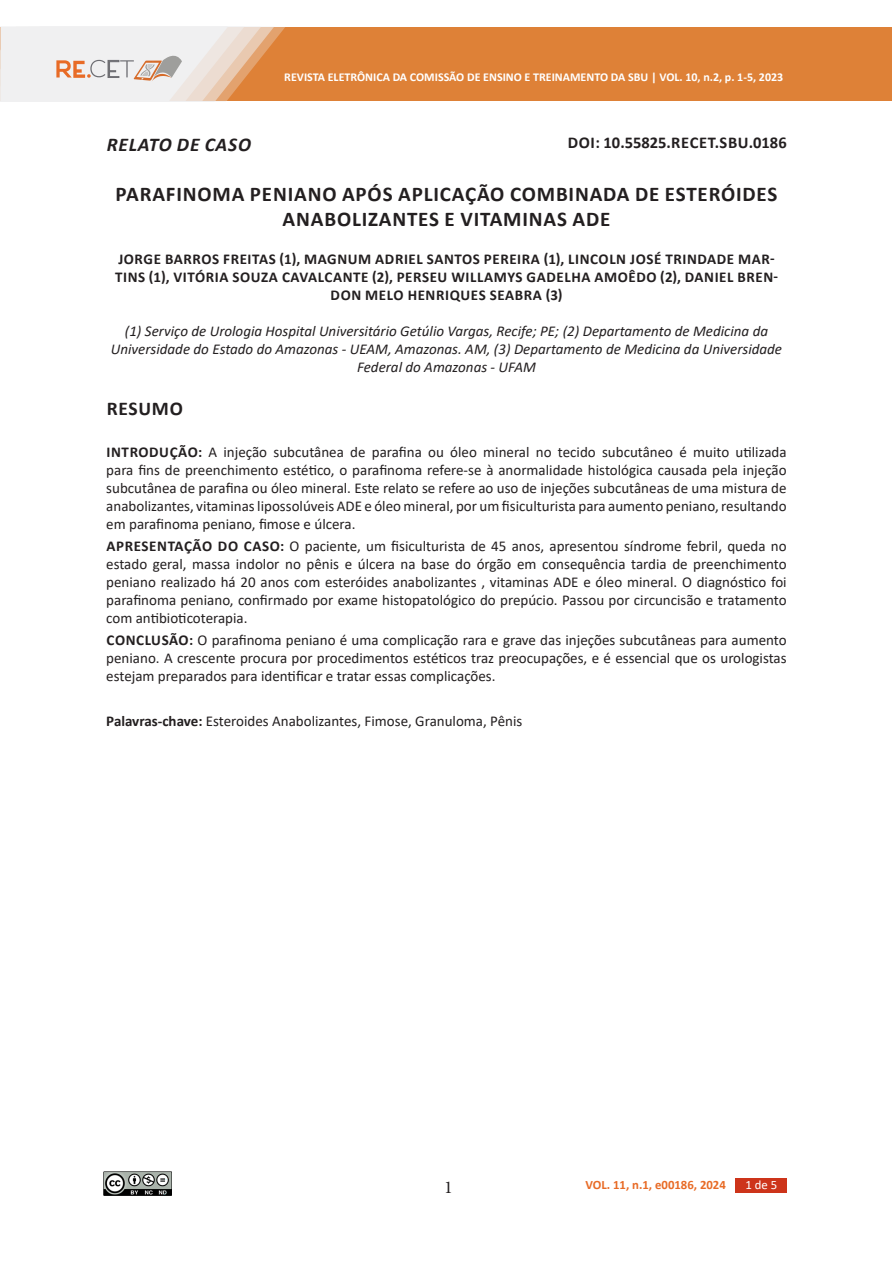
<style>
.page{position:relative;width:893px;height:1263px;background:#fff}
.page>*{position:absolute;margin:0;border:0;box-sizing:border-box;transform-origin:0 0}
.TITULO_ARTIGO{font:700 21px/25.2px "Calibri";letter-spacing:.04em;color:#231f20;text-align:center}
.SEÇÃO_ARTIGO{font:italic 700 19.5px "Calibri";letter-spacing:.04em;color:#231f20}
.MARCADOR_RESUMO{font:700 19.5px "Calibri";letter-spacing:.04em;color:#231f20}
.t1{font:18px "Minion Pro";color:#231f20}
.DOI{font:700 16.5px "Calibri";letter-spacing:.01em;color:#231f20}
.TEXTO_RESUMO{font:15px/18px "Calibri";color:#231f20;text-align:justify}
.TITULACAO{font:italic 15px/18px "Calibri";color:#231f20;text-align:center}
.AUTORES{font:700 15px/18px "Calibri";letter-spacing:.04em;color:#231f20;text-align:center}
.t2{font:700 12.75px "Calibri";color:#e86b26}
.t3{font:12.75px "Calibri";color:#fff}
.t4{font:700 12px "Calibri";color:#fff}
.s1{font-weight:700}
</style>
<div class="page">
<img style="left:103px;top:1171px;width:68px;height:25px">
<div style="left:735px;top:1178px;width:52px;height:15px;background:#cd341a"></div>
<div style="left:1px;top:28px;width:891px;height:73px;background:#de8137"></div>
<svg style="left:0;top:27px;width:285px;height:74px;background:#ead9cd"></svg>
<p class="t4" style="left:284px;top:69px;width:500px">REVISTA ELETRÔNICA DA COMISSÃO DE ENSINO E TREINAMENTO DA SBU | VOL. 10, n.2, p. 1-5, 2023</p>
<p class="DOI" style="left:568px;top:131px;width:220px">DOI: 10.55825.RECET.SBU.0186</p>
<p class="SEÇÃO_ARTIGO" style="left:107px;top:130px;width:146px">RELATO DE CASO</p>
<p class="TITULO_ARTIGO" style="left:116px;top:181px;width:663px">PARAFINOMA PENIANO APÓS APLICAÇÃO COMBINADA DE ESTERÓIDES<br>ANABOLIZANTES E VITAMINAS ADE</p>
<p class="AUTORES" style="left:115px;top:250px;width:665px">JORGE BARROS FREITAS (1), MAGNUM ADRIEL SANTOS PEREIRA (1), LINCOLN JOSÉ TRINDADE MAR-<br>TINS (1), VITÓRIA SOUZA CAVALCANTE (2), PERSEU WILLAMYS GADELHA AMOÊDO (2), DANIEL BREN-<br>DON MELO HENRIQUES SEABRA (3)</p>
<p class="TITULACAO" style="left:111px;top:321px;width:673px">(1) Serviço de Urologia Hospital Universitário Getúlio Vargas, Recife; PE; (2) Departamento de Medicina da<br>Universidade do Estado do Amazonas - UEAM, Amazonas. AM, (3) Departamento de Medicina da Universidade<br>Federal do Amazonas - UFAM</p>
<p class="MARCADOR_RESUMO" style="left:107px;top:395px;width:78px">RESUMO</p>
<p class="TEXTO_RESUMO" style="left:106px;top:442px;width:682px"><span class="s1">INTRODUÇÃO:</span> A injeção subcutânea de parafina ou óleo mineral no tecido subcutâneo é muito utilizada para fins de preenchimento estético, o parafinoma refere-se à anormalidade histológica causada pela injeção subcutânea de parafina ou óleo mineral. Este relato se refere ao uso de injeções subcutâneas de uma mistura de anabolizantes, vitaminas lipossolúveis ADE e óleo mineral, por um fisiculturista para aumento peniano, resultando em parafinoma peniano, fimose e úlcera.</p>
<p class="TEXTO_RESUMO" style="left:106px;top:537px;width:682px"><span class="s1">APRESENTAÇÃO DO CASO:</span> O paciente, um fisiculturista de 45 anos, apresentou síndrome febril, queda no estado geral, massa indolor no pênis e úlcera na base do órgão em consequência tardia de preenchimento peniano realizado há 20 anos com esteróides anabolizantes , vitaminas ADE e óleo mineral. O diagnóstico foi parafinoma peniano, confirmado por exame histopatológico do prepúcio. Passou por circuncisão e tratamento com antibioticoterapia.</p>
<p class="TEXTO_RESUMO" style="left:106px;top:631px;width:682px"><span class="s1">CONCLUSÃO:</span> O parafinoma peniano é uma complicação rara e grave das injeções subcutâneas para aumento peniano. A crescente procura por procedimentos estéticos traz preocupações, e é essencial que os urologistas estejam preparados para identificar e tratar essas complicações.</p>
<p class="TEXTO_RESUMO" style="left:106px;top:711px;width:418px"><span class="s1">Palavras-chave:</span> Esteroides Anabolizantes, Fimose, Granuloma, Pênis</p>
<p class="t1" style="left:444px;top:1175px;width:10px">1</p>
<p class="t2" style="left:585px;top:1176px;width:142px">VOL. 11, n.1, e00186, 2024</p>
<p class="t3" style="left:745px;top:1176px;width:33px">1 de 5</p>
</div>
